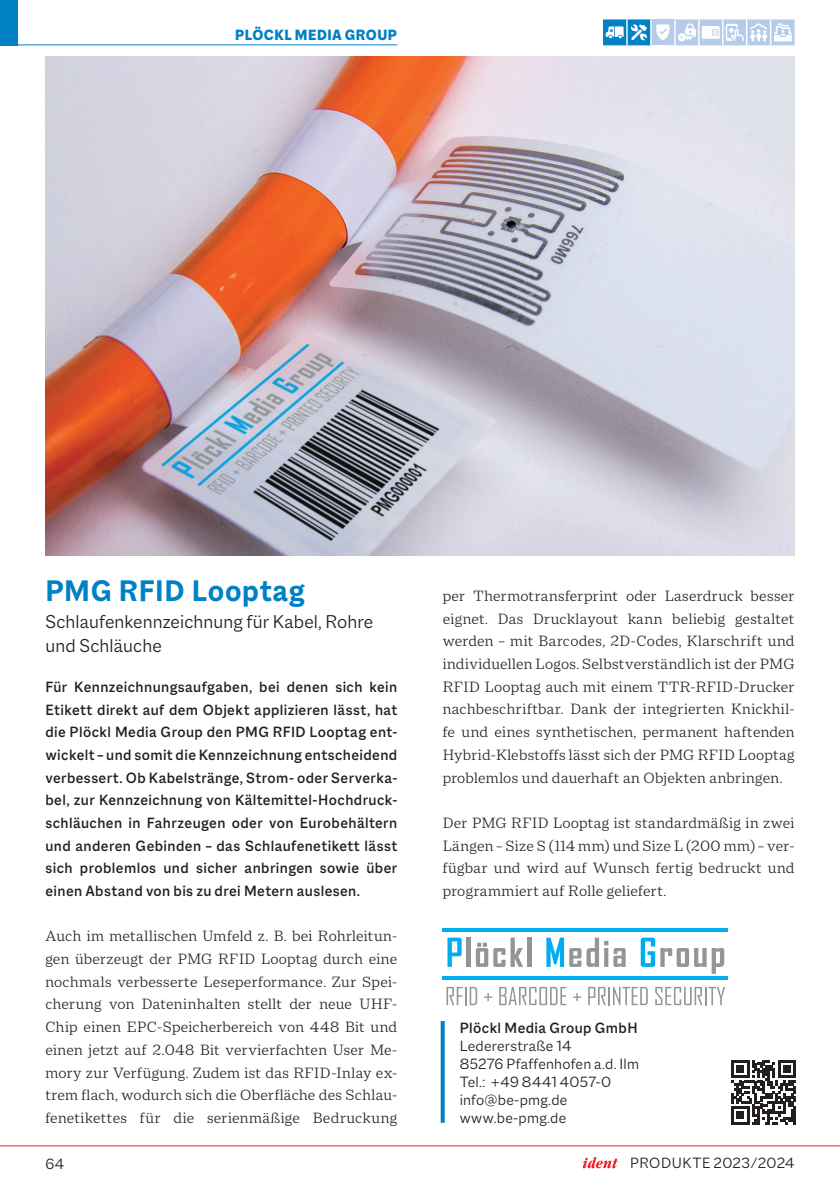
<style>
.page{position:relative;width:840px;height:1191px;background:#fff}
.page>*{position:absolute;margin:0;border:0;box-sizing:border-box;transform-origin:0 0}
.t1{font:700 32px "Macklin Sans";letter-spacing:.02em;color:#0080c5}
.t2{font:300 20px/24px "Macklin Sans";letter-spacing:.005em;color:#231f20}
.t3{font:300 16px/22.6px "Macklin Text";letter-spacing:.015em;color:#231f20;text-align:justify}
.t4{font:500 16px/22.6px "Macklin Sans";letter-spacing:.025em;color:#231f20;text-align:justify}
.t5{font:300 16px/18px "Macklin Sans";letter-spacing:.015em;color:#231f20}
.t6{font:800 16px "Macklin Sans";letter-spacing:.03em;color:#0080c5}
</style>
<div class="page">
<img style="left:45px;top:57px;width:749px;height:499px">
<svg style="left:440px;top:1021px;width:4px;height:101px"></svg>
<svg style="left:731px;top:1060px;width:64px;height:64px"></svg>
<svg style="left:447px;top:937px;width:14px;height:30px"></svg>
<hr style="left:466px;top:937px;width:4px;height:30px;background:#939595">
<svg style="left:475px;top:937px;width:48px;height:30px"></svg>
<div style="left:526px;top:937px;width:5px;height:30px;background:#939595"></div>
<svg style="left:546px;top:937px;width:17px;height:30px"></svg>
<svg style="left:569px;top:937px;width:56px;height:30px"></svg>
<svg style="left:640px;top:937px;width:14px;height:30px"></svg>
<svg style="left:660px;top:948px;width:63px;height:25px"></svg>
<hr style="left:442px;top:928px;width:285px;height:3px;background:#00aeef">
<hr style="left:442px;top:976px;width:285px;height:4px;background:#00aeef">
<svg style="left:446px;top:987px;width:31px;height:18px"></svg>
<svg style="left:484px;top:993px;width:8px;height:8px"></svg>
<svg style="left:499px;top:986px;width:67px;height:19px"></svg>
<svg style="left:573px;top:993px;width:8px;height:8px"></svg>
<svg style="left:588px;top:987px;width:59px;height:18px"></svg>
<svg style="left:655px;top:987px;width:69px;height:18px"></svg>
<div style="left:650px;top:19px;width:24px;height:26px;background:linear-gradient(to bottom,#b4cce9,#b4cce9)"></div>
<hr style="left:649px;top:19px;width:2px;height:26px;background:#fff">
<svg style="left:603px;top:19px;width:47px;height:26px"></svg>
<svg style="left:656px;top:19px;width:138px;height:26px"></svg>
<hr style="left:0;top:44px;width:397px;height:1px;background:#0080c5">
<svg style="left:582px;top:1157px;width:35px;height:11px"></svg>
<hr style="left:0;top:1145px;width:839px;height:1px;background:#ee1d23">
<div style="left:0;top:0;width:17px;height:45px;background:#0080c5"></div>
<p class="t6" style="left:235px;top:25px;width:163px">PLÖCKL MEDIA GROUP</p>
<h1 class="t1" style="left:45px;top:572px;width:260px">PMG RFID Looptag</h1>
<p class="t2" style="left:45px;top:609px;width:329px">Schlaufenkennzeichnung für Kabel, Rohre und Schläuche</p>
<p class="t4" style="left:45px;top:675px;width:353px">Für Kennzeichnungsaufgaben, bei denen sich kein Etikett direkt auf dem Objekt applizieren lässt, hat die Plöckl Media Group den PMG RFID Looptag ent&shy;wickelt – und somit die Kennzeichnung entscheidend verbessert. Ob Kabelstränge, Strom- oder Serverka&shy;bel, zur Kennzeichnung von Kältemittel-Hochdruck&shy;schläuchen in Fahrzeugen oder von Eurobehältern und anderen Gebinden – das Schlaufenetikett lässt sich problemlos und sicher anbringen sowie über einen Abstand von bis zu drei Metern auslesen.</p>
<p class="t3" style="left:45px;top:924px;width:353px">Auch im metallischen Umfeld z. B. bei Rohrleitun&shy;gen überzeugt der PMG RFID Looptag durch eine nochmals verbesserte Leseperformance. Zur Spei&shy;cherung von Dateninhalten stellt der neue UHF-Chip einen EPC-Speicherbereich von 448 Bit und einen jetzt auf 2.048 Bit vervierfachten User Me&shy;mory zur Verfügung. Zudem ist das RFID-Inlay ex&shy;trem flach, wodurch sich die Oberfläche des Schlau&shy;fenetikettes für die serienmäßige Bedruckung</p>
<p class="t3" style="left:442px;top:584px;width:353px">per Thermotransferprint oder Laserdruck besser eignet. Das Drucklayout kann beliebig gestaltet werden – mit Barcodes, 2D-Codes, Klarschrift und individuellen Logos. Selbstverständlich ist der PMG RFID Looptag auch mit einem TTR-RFID-Drucker nachbeschriftbar. Dank der integrierten Knickhil&shy;fe und eines synthetischen, permanent haftenden Hybrid-Klebstoffs lässt sich der PMG RFID Looptag problemlos und dauerhaft an Objekten anbringen.</p>
<p class="t3" style="left:442px;top:811px;width:353px">Der PMG RFID Looptag ist standardmäßig in zwei Längen – Size S (114 mm) und Size L (200 mm) – ver&shy;fügbar und wird auf Wunsch fertig bedruckt und programmiert auf Rolle geliefert.</p>
<p class="t4" style="left:459px;top:1016px;width:179px">Plöckl Media Group GmbH</p>
<p class="t5" style="left:459px;top:1036px;width:181px">Ledererstraße 14<br>85276 Pfaffenhofen a.d. Ilm<br>Tel.: +49 8441 4057-0 info@be-pmg.de www.be-pmg.de</p>
<p class="t5" style="left:45px;top:1154px;width:20px">64</p>
<p class="t5" style="left:629px;top:1153px;width:166px">PRODUKTE 2023∕2024</p>
</div>
